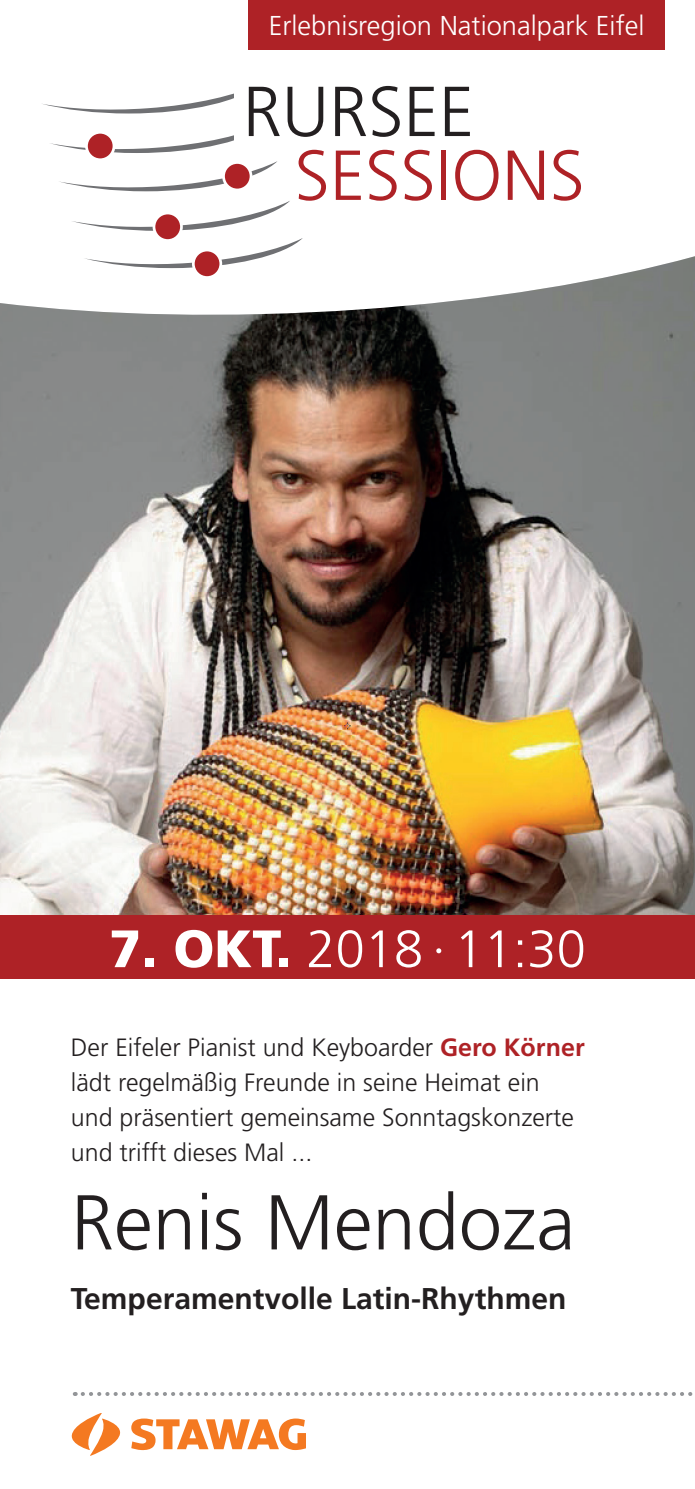
<style>
.page{position:relative;width:695px;height:1489px;background:#fff}
.page>*{position:absolute;margin:0;border:0;box-sizing:border-box;transform-origin:0 0}
.t1{font:300 77.5px "Frutiger LT Std";color:#231f20}
.t2{font:300 70.5px "Frutiger LT Std";color:#ae2226}
.t3{font:300 70.5px "Frutiger LT Std";color:#231f20}
.t4{font:300 52.5px "Frutiger LT Std";color:#fff}
.t5{font:700 30px "Frutiger LT Std";color:#231f20}
.t6{font:300 27.25px "Frutiger LT Std";color:#fff}
.t7{font:300 25px/35px "Frutiger LT Std";color:#231f20}
.s1{font-weight:900}
.s2{font-weight:700;color:#ae2226}
</style>
<div class="page">
<img style="left:0;top:256px;width:694px;height:659px">
<div style="left:248px;top:0;width:417px;height:50px;background:#ae2226"></div>
<svg style="left:83px;top:238px;width:220px;height:30px"></svg>
<div style="left:193px;top:250px;width:28px;height:27px;background:#ae2226;border-radius:50%"></div>
<div style="left:192px;top:249px;width:30px;height:30px;border:3px solid #fff;border-radius:50%"></div>
<svg style="left:72px;top:201px;width:218px;height:30px"></svg>
<svg style="left:59px;top:161px;width:218px;height:30px"></svg>
<div style="left:154px;top:213px;width:27px;height:27px;background:#ae2226;border-radius:50%"></div>
<div style="left:153px;top:212px;width:30px;height:30px;border:3px solid #fff;border-radius:50%"></div>
<div style="left:223px;top:162px;width:28px;height:28px;background:#ae2226;border-radius:50%"></div>
<div style="left:222px;top:161px;width:30px;height:30px;border:3px solid #fff;border-radius:50%"></div>
<svg style="left:50px;top:135px;width:184px;height:18px"></svg>
<svg style="left:42px;top:93px;width:192px;height:20px"></svg>
<div style="left:86px;top:132px;width:28px;height:28px;background:#ae2226;border-radius:50%"></div>
<div style="left:85px;top:131px;width:30px;height:30px;border:3px solid #fff;border-radius:50%"></div>
<div style="left:0;top:915px;width:694px;height:64px;background:#ae2226"></div>
<svg style="left:131px;top:1418px;width:174px;height:32px"></svg>
<svg style="left:72px;top:1413px;width:49px;height:42px"></svg>
<svg style="left:83px;top:1392px;width:610px;height:3px"></svg>
<p class="t6" style="left:269px;top:11px;width:377px">Erlebnisregion Nationalpark Eifel</p>
<h2 class="t3" style="left:242px;top:72px;width:233px">RURSEE</h2>
<h2 class="t2" style="left:294px;top:136px;width:292px">SESSIONS</h2>
<h3 class="t4" style="left:109px;top:919px;width:478px"><span class="s1">7. OKT.</span> 2018 · 11:30</h3>
<p class="t7" style="left:71px;top:1029px;width:515px">Der Eifeler Pianist und Keyboarder <span class="s2">Gero Körner </span>lädt regelmäßig Freunde in seine Heimat ein und präsentiert gemeinsame Sonntagskonzerte und trifft dieses Mal ...</p>
<h1 class="t1" style="left:71px;top:1178px;width:505px">Renis Mendoza</h1>
<p class="t5" style="left:71px;top:1280px;width:497px">Temperamentvolle Latin-Rhythmen</p>
</div>
